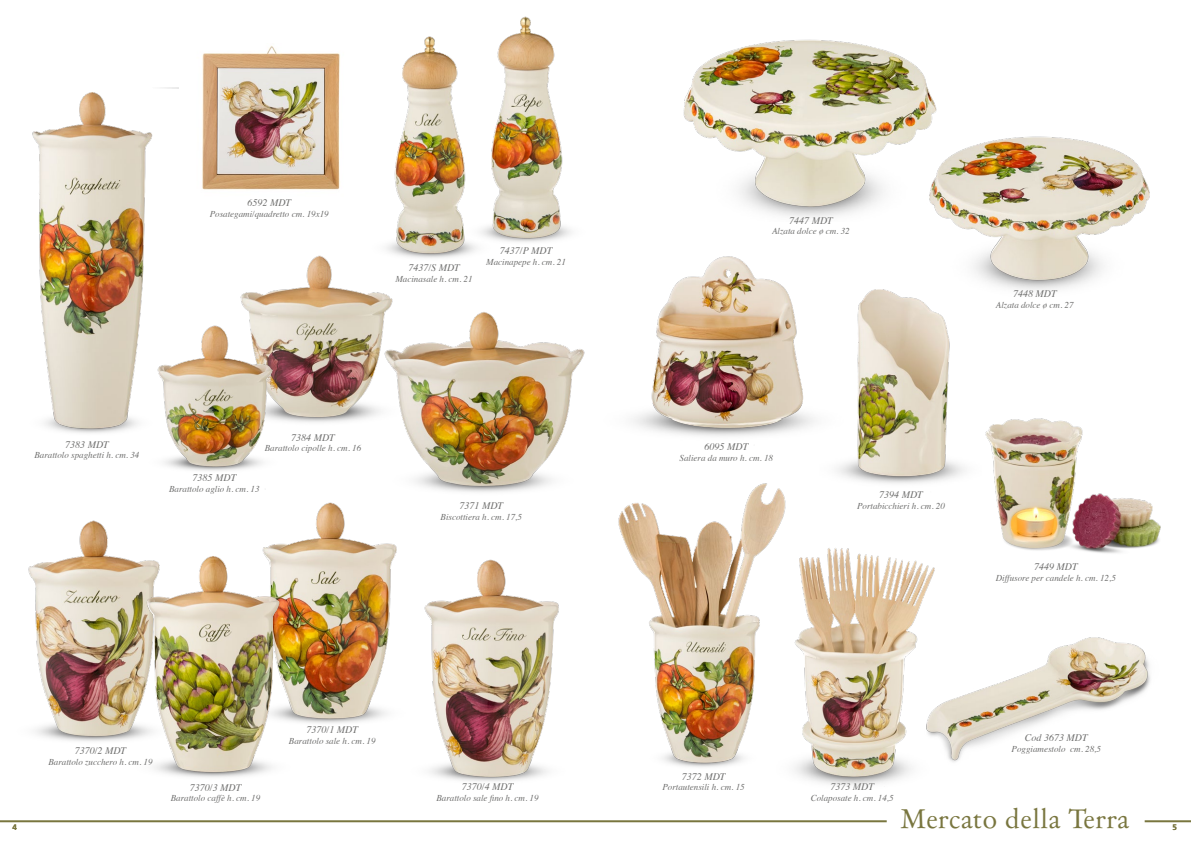
<style>
.page{position:relative;width:1191px;height:842px;background:#fff}
.page>*{position:absolute;margin:0;border:0;box-sizing:border-box;transform-origin:0 0}
.t1{font:26px "Day Roman";color:#79763f}
.t2{font:italic 10px "Times";color:#6f6f6e}
.t3{font:italic 9px "Times";color:#6f6f6e}
.t4{font:700 8px "Frutiger";color:#79763f}
</style>
<div class="page">
<img style="left:950px;top:637px;width:200px;height:125px">
<img style="left:803px;top:548px;width:147px;height:237px">
<img style="left:837px;top:289px;width:124px;height:195px">
<img style="left:683px;top:39px;width:254px;height:179px">
<img style="left:901px;top:120px;width:249px;height:183px">
<img style="left:501px;top:16px;width:70px;height:226px">
<img style="left:386px;top:36px;width:115px;height:222px">
<img style="left:28px;top:520px;width:97px;height:221px">
<img style="left:424px;top:559px;width:135px;height:222px">
<img style="left:297px;top:502px;width:100px;height:221px">
<img style="left:125px;top:542px;width:175px;height:235px">
<img style="left:240px;top:254px;width:172px;height:169px">
<img style="left:32px;top:87px;width:147px;height:346px">
<img style="left:202px;top:46px;width:138px;height:144px">
<img style="left:134px;top:310px;width:167px;height:161px">
<img style="left:378px;top:302px;width:207px;height:204px">
<img style="left:633px;top:256px;width:220px;height:193px">
<img style="left:618px;top:483px;width:185px;height:294px">
<hr style="left:1144px;top:820px;width:47px;height:2px;background:#79763f">
<hr style="left:0;top:820px;width:886px;height:2px;background:#79763f">
<img style="left:961px;top:418px;width:200px;height:135px">
<p class="t2" style="left:247px;top:194px;width:45px">6592 MDT</p>
<p class="t3" style="left:210px;top:206px;width:120px">Posategami/quadretto cm. 19x19</p>
<p class="t2" style="left:408px;top:259px;width:53px">7437/S MDT</p>
<p class="t3" style="left:395px;top:271px;width:79px">Macinasale h. cm. 21</p>
<p class="t2" style="left:500px;top:242px;width:54px">7437/P MDT</p>
<p class="t3" style="left:486px;top:254px;width:81px">Macinapepe h. cm. 21</p>
<p class="t2" style="left:65px;top:436px;width:45px">7383 MDT</p>
<p class="t3" style="left:34px;top:448px;width:107px">Barattolo spaghetti h. cm. 34</p>
<p class="t2" style="left:291px;top:428px;width:45px">7384 MDT</p>
<p class="t3" style="left:265px;top:440px;width:98px">Barattolo cipolle h. cm. 16</p>
<p class="t2" style="left:193px;top:469px;width:45px">7385 MDT</p>
<p class="t3" style="left:169px;top:481px;width:92px">Barattolo aglio h. cm. 13</p>
<p class="t2" style="left:459px;top:497px;width:45px">7371 MDT</p>
<p class="t3" style="left:440px;top:509px;width:83px">Biscottiera h. cm. 17,5</p>
<p class="t2" style="left:75px;top:742px;width:53px">7370/2 MDT</p>
<p class="t3" style="left:48px;top:754px;width:106px">Barattolo zucchero h. cm. 19</p>
<p class="t2" style="left:190px;top:778px;width:53px">7370/3 MDT</p>
<p class="t3" style="left:171px;top:790px;width:91px">Barattolo caffè h. cm. 19</p>
<p class="t2" style="left:307px;top:721px;width:53px">7370/1 MDT</p>
<p class="t3" style="left:289px;top:733px;width:88px">Barattolo sale h. cm. 19</p>
<p class="t2" style="left:462px;top:778px;width:53px">7370/4 MDT</p>
<p class="t3" style="left:436px;top:790px;width:104px">Barattolo sale fino h. cm. 19</p>
<p class="t2" style="left:789px;top:211px;width:45px">7447 MDT</p>
<p class="t3" style="left:772px;top:224px;width:79px">Alzata dolce ø cm. 32</p>
<p class="t2" style="left:1013px;top:285px;width:45px">7448 MDT</p>
<p class="t3" style="left:995px;top:297px;width:79px">Alzata dolce ø cm. 27</p>
<p class="t2" style="left:704px;top:438px;width:45px">6095 MDT</p>
<p class="t3" style="left:679px;top:450px;width:95px">Saliera da muro h. cm. 18</p>
<p class="t2" style="left:879px;top:486px;width:45px">7394 MDT</p>
<p class="t3" style="left:857px;top:498px;width:89px">Portabicchieri h. cm. 20</p>
<p class="t2" style="left:1034px;top:558px;width:45px">7449 MDT</p>
<p class="t3" style="left:995px;top:570px;width:122px">Diffusore per candele h. cm. 12,5</p>
<p class="t2" style="left:682px;top:767px;width:45px">7372 MDT</p>
<p class="t3" style="left:662px;top:779px;width:84px">Portautensili h. cm. 15</p>
<p class="t2" style="left:830px;top:778px;width:45px">7373 MDT</p>
<p class="t3" style="left:810px;top:790px;width:84px">Colaposate h. cm. 14,5</p>
<p class="t2" style="left:1025px;top:729px;width:64px">Cod 3673 MDT</p>
<p class="t3" style="left:1011px;top:741px;width:91px">Poggiamestolo cm. 28,5</p>
<h1 class="t1" style="left:900px;top:802px;width:231px">Mercato della Terra</h1>
<p class="t4" style="left:12px;top:822px;width:6px">4</p>
<p class="t4" style="left:1172px;top:823px;width:6px">5</p>
</div>
